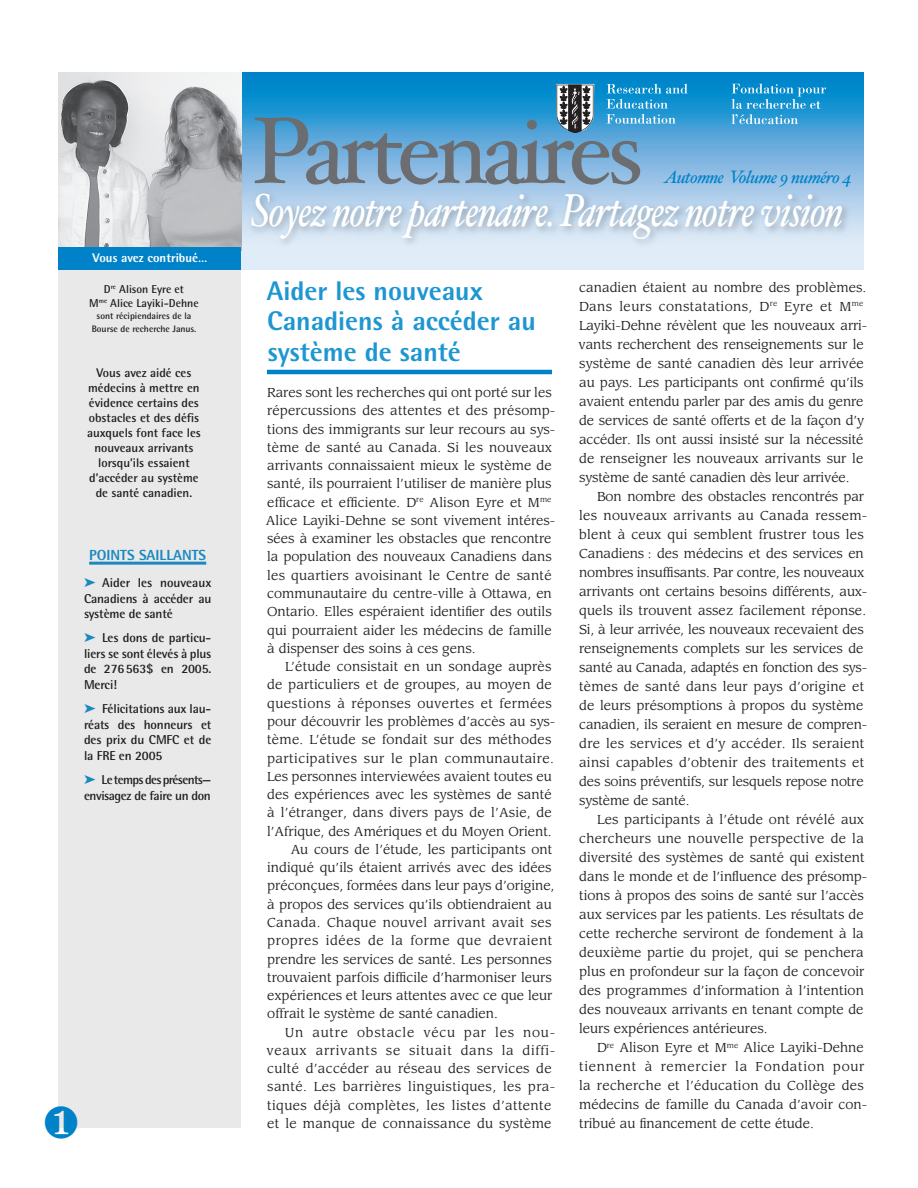
<style>
.page{position:relative;width:918px;height:1188px;background:#fff}
.page>*{position:absolute;margin:0;border:0;box-sizing:border-box;transform-origin:0 0}
.t1{font:94.5px "Hoefler Text";letter-spacing:-.06em;color:#6c6d70}
.t2{font:italic 46.2px "Hoefler Text";letter-spacing:-.03em;color:#fff;scale:.83 1}
.Bighead{font:800 27px/30.3px "Rotis Semi Sans Std";color:#1e96d2}
.t3{font:italic 18px "Hoefler Text";letter-spacing:-.03em;color:#0082c8}
.t4{font:800 14.7px "Rotis Semi Sans Std";color:#1e96d2}
.t5{font:700 12.9px/15.5px "Rotis Semi Sans Std";letter-spacing:-.01em;color:#231f20;text-align:justify}
.t6{font:700 12.9px/15.5px "Rotis Semi Sans Std";letter-spacing:-.05em;color:#231f20}
.Paragraph{font:12.75px/19px "Leawood Std";color:#231f20}
.MainText{font:12.75px/18.3px "Leawood Std";color:#231f20}
.Paragraph-2{font:12.75px/18.3px "Leawood Std";letter-spacing:.03em;color:#231f20}
.t7{font:700 12.6px/15px "Rotis Semi Sans Std";color:#231f20;text-align:center}
.t8{font:800 12.6px "Rotis Semi Sans Std";color:#fff}
.t9{font:700 11.55px/13.8px "Rotis Semi Sans Std";color:#231f20;text-align:center}
.t10{font:700 9.45px/12.6px "Rotis Semi Sans Std";color:#231f20;text-align:center}
.s1{color:#1e96d2}
</style>
<div class="page">
<svg style="left:242px;top:72px;width:622px;height:198px;background:#68b0dd"></svg>
<div style="left:247px;top:188px;width:605px;height:62px;background:#231f20;opacity:.3"></div>
<hr style="left:267px;top:370px;width:285px;height:4px;background:#0082c8">
<svg style="left:607px;top:84px;width:81px;height:40px;background:#39a3d7"></svg>
<svg style="left:732px;top:84px;width:93px;height:40px;background:#38a2d7"></svg>
<svg style="left:556px;top:83px;width:39px;height:50px"></svg>
<div style="left:58px;top:72px;width:184px;height:1056px;background:#e9e9e9"></div>
<img style="left:58px;top:72px;width:184px;height:175px">
<div style="left:58px;top:247px;width:184px;height:23px;background:#0082c8"></div>
<p class="t8" style="left:92px;top:250px;width:117px">Vous avez contribué…</p>
<p class="t9" style="left:89px;top:282px;width:111px">D<sup>re</sup> Alison Eyre et<br>M<sup>me</sup> Alice Layiki-Dehne</p>
<p class="t10" style="left:92px;top:310px;width:106px">sont récipiendaires de la<br>Bourse de recherche Janus.</p>
<p class="t7" style="left:87px;top:365px;width:115px">Vous avez aidé ces médecins à mettre en évidence certains des obstacles et des défis auxquels font face les nouveaux arrivants lorsqu’ils essaient d’accéder au système de santé canadien.</p>
<p class="t4" style="left:89px;top:545px;width:119px">POINTS SAILLANTS</p>
<p class="t5" style="left:84px;top:575px;width:129px"><span class="s1">➤</span> Aider les nouveaux Canadiens à accéder au système de santé</p>
<p class="t5" style="left:84px;top:630px;width:129px"><span class="s1">➤</span> Les dons de particu&shy;liers se sont élevés à plus de 276563$ en 2005.<br>Merci!</p>
<p class="t5" style="left:84px;top:701px;width:129px"><span class="s1">➤</span> Félicitations aux lau&shy;réats des honneurs et des prix du CMFC et de la FRE en 2005</p>
<p class="t6" style="left:84px;top:772px;width:129px"><span class="s1">➤</span> Le temps des présents— envisagez de faire un don</p>
<p class="t1" style="left:252px;top:95px;width:393px">Partenaires</p>
<p class="t3" style="left:665px;top:166px;width:189px">Automne Volume 9 numéro 4</p>
<p class="t2" style="left:250px;top:183px;width:716px">Soyez notre partenaire. Partagez notre vision</p>
<p class="Bighead" style="left:267px;top:275px;width:271px">Aider les nouveaux<br>Canadiens à accéder au système de santé</p>
<p class="MainText" style="left:266px;top:384px;width:291px">Rares sont les recherches qui ont porté sur les répercussions des attentes et des présomp&shy;tions des immigrants sur leur recours au sys&shy;tème de santé au Canada. Si les nouveaux arrivants connaissaient mieux le système de santé, ils pourraient l’utiliser de manière plus efficace et efficiente. D<sup>re</sup> Alison Eyre et M<sup>me </sup>Alice Layiki-Dehne se sont vivement intéres&shy;sées à examiner les obstacles que rencontre la population des nouveaux Canadiens dans les quartiers avoisinant le Centre de santé communautaire du centre-ville à Ottawa, en Ontario. Elles espéraient identifier des outils qui pourraient aider les médecins de famille à dispenser des soins à ces gens.</p>
<p class="Paragraph" style="left:267px;top:658px;width:290px;line-height:18.3px;text-indent:18px">L’étude consistait en un sondage auprès de particuliers et de groupes, au moyen de questions à réponses ouvertes et fermées pour découvrir les problèmes d’accès au sys&shy;tème. L’étude se fondait sur des méthodes participatives sur le plan communautaire.<br>Les personnes interviewées avaient toutes eu des expériences avec les systèmes de santé à l’étranger, dans divers pays de l’Asie, de l’Afrique, des Amériques et du Moyen Orient.</p>
<p class="Paragraph" style="left:267px;top:840px;width:289px;line-height:18.3px;text-indent:24px">Au cours de l’étude, les participants ont indiqué qu’ils étaient arrivés avec des idées préconçues, formées dans leur pays d’origine, à propos des services qu’ils obtiendraient au Canada. Chaque nouvel arrivant avait ses propres idées de la forme que devraient prendre les services de santé. Les personnes trouvaient parfois difficile d’harmoniser leurs expériences et leurs attentes avec ce que leur offrait le système de santé canadien.</p>
<p class="Paragraph-2" style="left:267px;top:1023px;width:290px;text-indent:18px">Un autre obstacle vécu par les nou&shy;veaux arrivants se situait dans la diffi&shy;culté d’accéder au réseau des services de santé. Les barrières linguistiques, les pra&shy;tiques déjà complètes, les listes d’attente et le manque de connaissance du système</p>
<p class="Paragraph" style="left:579px;top:278px;width:290px">canadien étaient au nombre des problèmes.<br>Dans leurs constatations, D<sup>re</sup> Eyre et M<sup>me </sup>Layiki-Dehne révèlent que les nouveaux arri&shy;vants recherchent des renseignements sur le système de santé canadien dès leur arrivée au pays. Les participants ont confirmé qu’ils avaient entendu parler par des amis du genre de services de santé offerts et de la façon d’y accéder. Ils ont aussi insisté sur la nécessité de renseigner les nouveaux arrivants sur le système de santé canadien dès leur arrivée.</p>
<p class="Paragraph" style="left:579px;top:487px;width:290px;text-indent:18px">Bon nombre des obstacles rencontrés par les nouveaux arrivants au Canada ressem&shy;blent à ceux qui semblent frustrer tous les Canadiens : des médecins et des services en nombres insuffisants. Par contre, les nouveaux arrivants ont certains besoins différents, aux&shy;quels ils trouvent assez facilement réponse.<br>Si, à leur arrivée, les nouveaux recevaient des renseignements complets sur les services de santé au Canada, adaptés en fonction des sys&shy;tèmes de santé dans leur pays d’origine et de leurs présomptions à propos du système canadien, ils seraient en mesure de compren&shy;dre les services et d’y accéder. Ils seraient ainsi capables d’obtenir des traitements et des soins préventifs, sur lesquels repose notre système de santé.</p>
<p class="Paragraph" style="left:579px;top:810px;width:290px;text-indent:18px">Les participants à l’étude ont révélé aux chercheurs une nouvelle perspective de la diversité des systèmes de santé qui existent dans le monde et de l’influence des présomp&shy;tions à propos des soins de santé sur l’accès aux services par les patients. Les résultats de cette recherche serviront de fondement à la deuxième partie du projet, qui se penchera plus en profondeur sur la façon de concevoir des programmes d’information à l’intention des nouveaux arrivants en tenant compte de leurs expériences antérieures.</p>
<p class="Paragraph" style="left:579px;top:1038px;width:290px;text-indent:18px">D<sup>re</sup> Alison Eyre et M<sup>me</sup> Alice Layiki-Dehne tiennent à remercier la Fondation pour la recherche et l’éducation du Collège des médecins de famille du Canada d’avoir con&shy;tribué au financement de cette étude.</p>
</div>
